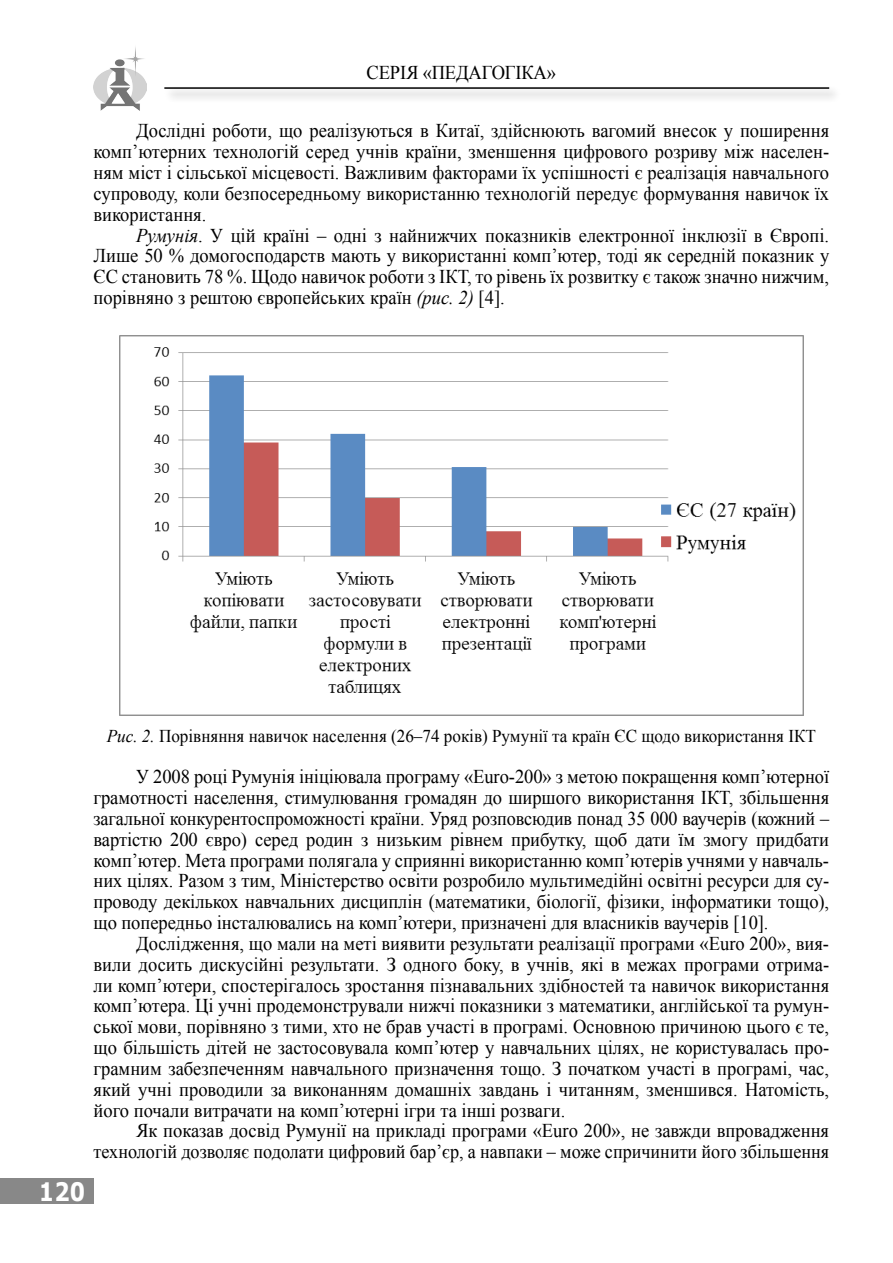
<style>
.page{position:relative;width:893px;height:1263px;background:#fff}
.page>*{position:absolute;margin:0;border:0;box-sizing:border-box;transform-origin:0 0}
.t1{font:700 25.5px "Verdana";color:#fff;scale:.85 1}
.t2{font:19.5px/20.9px "Times New Roman";color:#000;text-align:justify;scale:.95 1}
.t3{font:18px "Times New Roman";color:#000;scale:.95 1}
.s1{font-style:italic}
</style>
<div class="page">
<div style="left:163px;top:85px;width:680px;height:18px;background:#f3f3f3"></div>
<hr style="left:164px;top:87px;width:665px;height:2px;background:#000">
<img style="left:94px;top:47px;width:52px;height:64px">
<div style="left:0;top:1178px;width:94px;height:26px;background:#888"></div>
<img style="left:120px;top:335px;width:683px;height:380px">
<p class="t2" style="left:367px;top:62px;width:201px">СЕРІЯ «ПЕДАГОГІКА»</p>
<p class="t2" style="left:94px;top:120px;width:776px;text-indent:43px">Дослідні роботи, що реалізуються в Китаї, здійснюють вагомий внесок у поширення комп’ютерних технологій серед учнів країни, зменшення цифрового розриву між населен&shy;ням міст і сільської місцевості. Важливим факторами їх успішності є реалізація навчального супроводу, коли безпосередньому використанню технологій передує формування навичок їх використання.</p>
<p class="t2" style="left:94px;top:224px;width:776px;text-indent:43px"><span class="s1">Румунія</span>. У цій країні – одні з найнижчих показників електронної інклюзії в Європі.<br>Лише 50 % домогосподарств мають у використанні комп’ютер, тоді як середній показник у ЄС становить 78 %. Щодо навичок роботи з ІКТ, то рівень їх розвитку є також значно нижчим, порівняно з рештою європейських країн <span class="s1">(рис. 2)</span> [4].</p>
<h1 class="t1" style="left:39px;top:1175px;width:56px">120</h1>
<p class="t3" style="left:107px;top:723px;width:748px"><span class="s1">Рис. 2.</span> Порівняння навичок населення (26–74 років) Румунії та країн ЄС щодо використання ІКТ</p>
<p class="t2" style="left:94px;top:766px;width:776px;text-indent:43px">У 2008 році Румунія ініціювала програму «Euro-200» з метою покращення комп’ютерної грамотності населення, стимулювання громадян до ширшого використання ІКТ, збільшення загальної конкурентоспроможності країни. Уряд розповсюдив понад 35 000 ваучерів (кожний – вартістю 200 євро) серед родин з низьким рівнем прибутку, щоб дати їм змогу придбати комп’ютер. Мета програми полягала у сприянні використанню комп’ютерів учнями у навчаль&shy;них цілях. Разом з тим, Міністерство освіти розробило мультимедійні освітні ресурси для су&shy;проводу декількох навчальних дисциплін (математики, біології, фізики, інформатики тощо), що попередньо інсталювались на комп’ютери, призначені для власників ваучерів [10].</p>
<p class="t2" style="left:94px;top:933px;width:776px;text-indent:43px">Дослідження, що мали на меті виявити результати реалізації програми «Euro 200», вия&shy;вили досить дискусійні результати. З одного боку, в учнів, які в межах програми отрима&shy;ли комп’ютери, спостерігалось зростання пізнавальних здібностей та навичок використання комп’ютера. Ці учні продемонстрували нижчі показники з математики, англійської та румун&shy;ської мови, порівняно з тими, хто не брав участі в програмі. Основною причиною цього є те, що більшість дітей не застосовувала комп’ютер у навчальних цілях, не користувалась про&shy;грамним забезпеченням навчального призначення тощо. З початком участі в програмі, час, який учні проводили за виконанням домашніх завдань і читанням, зменшився. Натомість, його почали витрачати на комп’ютерні ігри та інші розваги.</p>
<p class="t2" style="left:94px;top:1120px;width:776px;text-align:right">Як показав досвід Румунії на прикладі програми «Euro 200», не завжди впровадження технологій дозволяє подолати цифровий бар’єр, а навпаки – може спричинити його збільшення</p>
</div>
